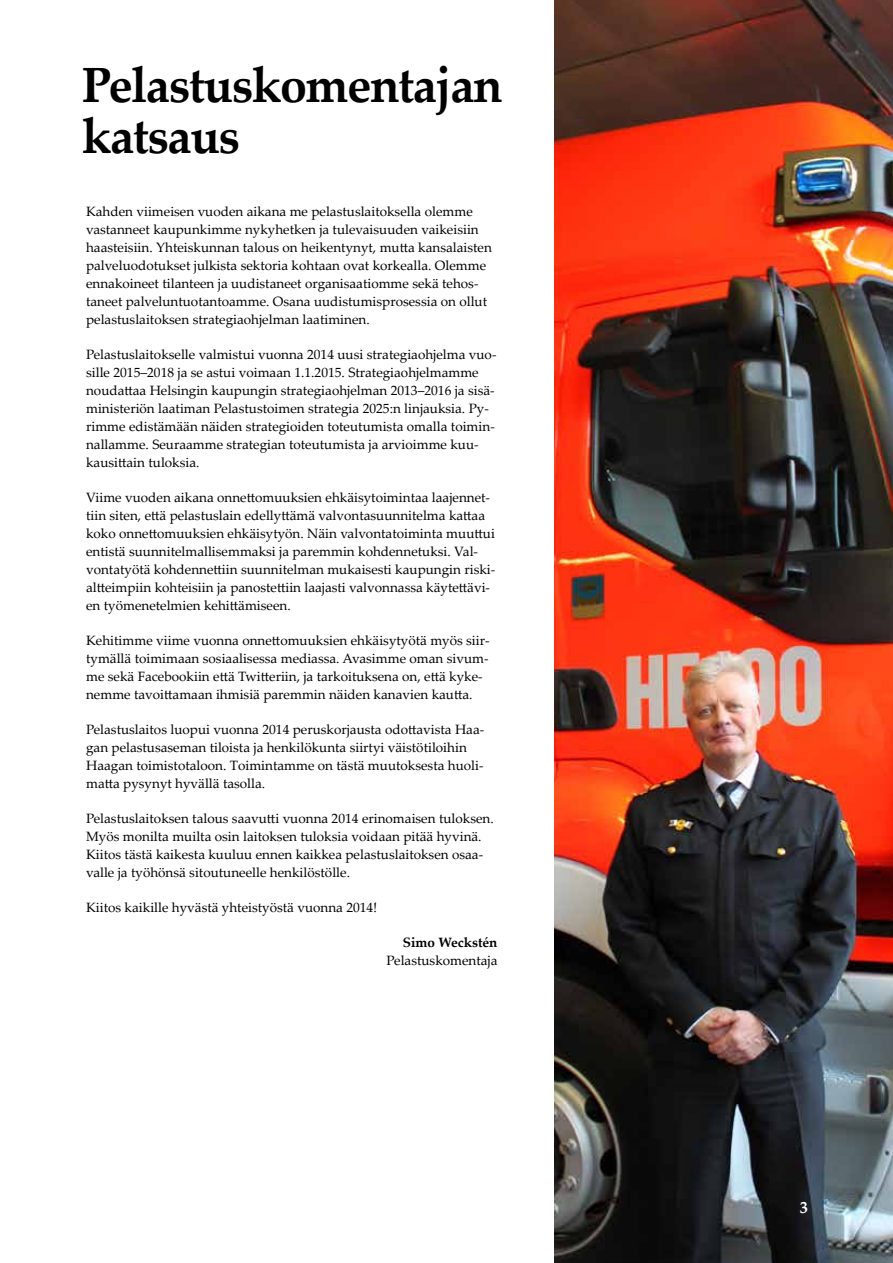
<style>
.page{position:relative;width:893px;height:1263px;background:#fff}
.page>*{position:absolute;margin:0;border:0;box-sizing:border-box;transform-origin:0 0}
.t1{font:700 49.5px/51px "Palatino Linotype";letter-spacing:-.03em;color:#000}
.t2{font:700 16.5px "Palatino Linotype";color:#fff}
.t3{font:13.5px/18px "Palatino Linotype";color:#000}
.t4{font:700 13.5px "Palatino Linotype";color:#000}
</style>
<div class="page">
<img style="left:555px;top:0;width:338px;height:1263px">
<h1 class="t1" style="left:82px;top:58px;width:422px">Pelastuskomentajan katsaus</h1>
<p class="t3" style="left:86px;top:202px;width:407px">Kahden viimeisen vuoden aikana me pelastuslaitoksella olemme vastanneet kaupunkimme nykyhetken ja tulevaisuuden vaikeisiin haasteisiin. Yhteiskunnan talous on heikentynyt, mutta kansalaisten palveluodotukset julkista sektoria kohtaan ovat korkealla. Olemme ennakoineet tilanteen ja uudistaneet organisaatiomme sekä tehos&shy;taneet palveluntuotantoamme. Osana uudistumisprosessia on ollut pelastuslaitoksen strategiaohjelman laatiminen.</p>
<p class="t3" style="left:86px;top:345px;width:412px">Pelastuslaitokselle valmistui vuonna 2014 uusi strategiaohjelma vuo&shy;sille 2015–2018 ja se astui voimaan 1.1.2015. Strategiaohjelmamme noudattaa Helsingin kaupungin strategiaohjelman 2013–2016 ja sisä&shy;ministeriön laatiman Pelastustoimen strategia 2025:n linjauksia. Py&shy;rimme edistämään näiden strategioiden toteutumista omalla toimin&shy;nallamme. Seuraamme strategian toteutumista ja arvioimme kuu&shy;kausittain tuloksia.</p>
<p class="t3" style="left:86px;top:488px;width:411px">Viime vuoden aikana onnettomuuksien ehkäisytoimintaa laajennet&shy;tiin siten, että pelastuslain edellyttämä valvontasuunnitelma kattaa koko onnettomuuksien ehkäisytyön. Näin valvontatoiminta muuttui entistä suunnitelmallisemmaksi ja paremmin kohdennetuksi. Val&shy;vontatyötä kohdennettiin suunnitelman mukaisesti kaupungin riski&shy;altteimpiin kohteisiin ja panostettiin laajasti valvonnassa käytettävi&shy;en työmenetelmien kehittämiseen.</p>
<p class="t3" style="left:86px;top:631px;width:405px">Kehitimme viime vuonna onnettomuuksien ehkäisytyötä myös siir&shy;tymällä toimimaan sosiaalisessa mediassa. Avasimme oman sivum&shy;me sekä Facebookiin että Twitteriin, ja tarkoituksena on, että kyke&shy;nemme tavoittamaan ihmisiä paremmin näiden kanavien kautta.</p>
<p class="t3" style="left:86px;top:720px;width:400px">Pelastuslaitos luopui vuonna 2014 peruskorjausta odottavista Haa&shy;gan pelastusaseman tiloista ja henkilökunta siirtyi väistötiloihin Haagan toimistotaloon. Toimintamme on tästä muutoksesta huoli&shy;matta pysynyt hyvällä tasolla.</p>
<p class="t3" style="left:86px;top:809px;width:409px">Pelastuslaitoksen talous saavutti vuonna 2014 erinomaisen tuloksen.<br>Myös monilta muilta osin laitoksen tuloksia voidaan pitää hyvinä.<br>Kiitos tästä kaikesta kuuluu ennen kaikkea pelastuslaitoksen osaa&shy;valle ja työhönsä sitoutuneelle henkilöstölle.</p>
<p class="t3" style="left:86px;top:898px;width:292px">Kiitos kaikille hyvästä yhteistyöstä vuonna 2014!</p>
<p class="t4" style="left:403px;top:933px;width:96px">Simo Weckstén</p>
<p class="t3" style="left:386px;top:951px;width:113px">Pelastuskomentaja</p>
<p class="t2" style="left:800px;top:1196px;width:10px">3</p>
</div>
